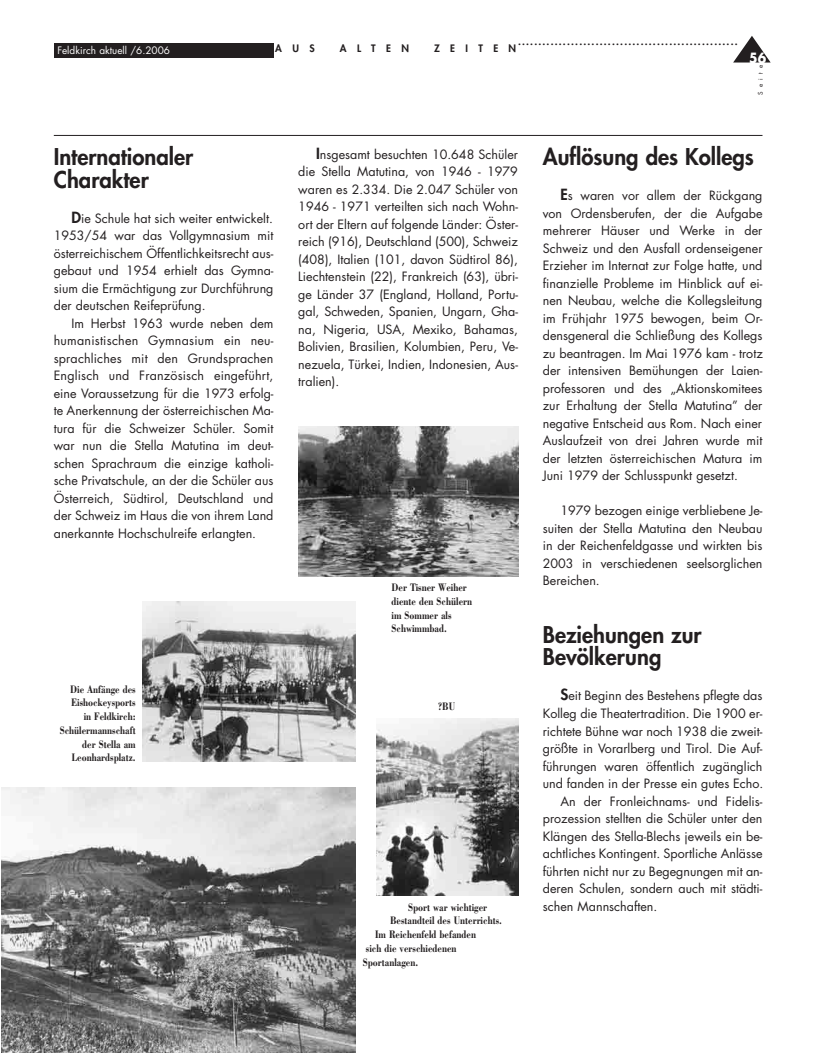
<style>
.page{position:relative;width:815px;height:1053px;background:#fff}
.page>*{position:absolute;margin:0;border:0;box-sizing:border-box;transform-origin:0 0}
.t1{font:800 22.5px/22.5px "Futura";color:#231f20}
.t2{font:700 13.75px "Futura";color:#fff;scale:.9 1}
.t3{font:12.5px/17.5px "Futura";color:#231f20;text-align:justify}
.t4{font:700 11.25px/13.8px "Bodoni";color:#231f20;text-align:right;scale:.8 1}
.t5{font:800 10px "Futura";letter-spacing:1.04em;color:#231f20}
.t6{font:10px "Futura";color:#fff}
.t7{font:6.25px "Futura";letter-spacing:.675em;color:#231f20}
.s1{font-weight:800;font-size:15px}
</style>
<div class="page">
<div style="left:54px;top:43px;width:219px;height:14px;background:#231f20"></div>
<hr style="left:54px;top:135px;width:708px;height:1px;background:#231f20">
<svg style="left:733px;top:36px;width:38px;height:26px"></svg>
<img style="left:2px;top:787px;width:354px;height:265px">
<img style="left:143px;top:601px;width:213px;height:160px">
<img style="left:298px;top:426px;width:220px;height:150px">
<img style="left:376px;top:718px;width:142px;height:177px">
<p class="t6" style="left:57px;top:44px;width:114px">Feldkirch aktuell /6.2006</p>
<p class="t5" style="left:275px;top:41px;width:41px">AUS</p>
<p class="t5" style="left:340px;top:41px;width:71px">ALTEN</p>
<p class="t5" style="left:434px;top:41px;width:84px">ZEITEN</p>
<p class="t5" style="left:518px;top:35px;width:221px">......................................................</p>
<p class="t2" style="left:749px;top:48px;width:20px">56</p>
<p class="t7" style="left:756px;top:95px;width:32px;rotate:-90deg">Seite</p>
<h1 class="t1" style="left:54px;top:145px;width:141px">Internationaler<br>Charakter</h1>
<p class="t3" style="left:54px;top:209px;width:221px;text-indent:18px"><span class="s1">D</span>ie Schule hat sich weiter entwickelt.<br>1953/54 war das Vollgymnasium mit österreichischem Öffentlichkeitsrecht aus&shy;gebaut und 1954 erhielt das Gymna&shy;sium die Ermächtigung zur Durchführung der deutschen Reifeprüfung.</p>
<p class="t3" style="left:54px;top:314px;width:221px;text-indent:18px">Im Herbst 1963 wurde neben dem humanistischen Gymnasium ein neu&shy;sprachliches mit den Grundsprachen Englisch und Französisch eingeführt, eine Voraussetzung für die 1973 erfolg&shy;te Anerkennung der österreichischen Ma&shy;tura für die Schweizer Schüler. Somit war nun die Stella Matutina im deut&shy;schen Sprachraum die einzige katholi&shy;sche Privatschule, an der die Schüler aus Österreich, Südtirol, Deutschland und der Schweiz im Haus die von ihrem Land anerkannte Hochschulreife erlangten.</p>
<p class="t4" style="left:60px;top:681px;width:97px">Die Anfänge des<br>Eishockeysports<br>in Feldkirch:<br>Schülermannschaft der Stella am<br>Leonhardsplatz.</p>
<p class="t3" style="left:298px;top:145px;width:221px;text-indent:18px"><span class="s1">I</span>nsgesamt besuchten 10.648 Schüler die Stella Matutina, von 1946 - 1979 waren es 2.334. Die 2.047 Schüler von 1946 - 1971 verteilten sich nach Wohn&shy;ort der Eltern auf folgende Länder: Öster&shy;reich (916), Deutschland (500), Schweiz (408), Italien (101, davon Südtirol 86), Liechtenstein (22), Frankreich (63), übri&shy;ge Länder 37 (England, Holland, Portu&shy;gal, Schweden, Spanien, Ungarn, Gha&shy;na, Nigeria, USA, Mexiko, Bahamas, Bolivien, Brasilien, Kolumbien, Peru, Ve&shy;nezuela, Türkei, Indien, Indonesien, Aus&shy;tralien).</p>
<p class="t4" style="left:392px;top:580px;width:102px;text-align:left">Der Tisner Weiher diente den Schülern im Sommer als<br>Schwimmbad.</p>
<p class="t4" style="left:438px;top:699px;width:23px">?BU</p>
<p class="t4" style="left:408px;top:899px;width:100px">Sport war wichtiger</p>
<p class="t4" style="left:390px;top:913px;width:142px">Bestandteil des Unterrichts.</p>
<p class="t4" style="left:375px;top:927px;width:128px">Im Reichenfeld befanden</p>
<p class="t4" style="left:366px;top:941px;width:115px">sich die verschiedenen</p>
<p class="t4" style="left:363px;top:954px;width:71px">Sportanlagen.</p>
<h1 class="t1" style="left:543px;top:145px;width:213px">Auflösung des Kollegs</h1>
<p class="t3" style="left:543px;top:187px;width:222px;text-indent:18px"><span class="s1">E</span>s waren vor allem der Rückgang von Ordensberufen, der die Aufgabe mehrerer Häuser und Werke in der Schweiz und den Ausfall ordenseigener Erzieher im Internat zur Folge hatte, und finanzielle Probleme im Hinblick auf ei&shy;nen Neubau, welche die Kollegsleitung im Frühjahr 1975 bewogen, beim Or&shy;densgeneral die Schließung des Kollegs zu beantragen. Im Mai 1976 kam - trotz der intensiven Bemühungen der Laien&shy;professoren und des „Aktionskomitees zur Erhaltung der Stella Matutina” der negative Entscheid aus Rom. Nach einer Auslaufzeit von drei Jahren wurde mit der letzten österreichischen Matura im Juni 1979 der Schlusspunkt gesetzt.</p>
<p class="t3" style="left:543px;top:502px;width:221px;text-indent:18px">1979 bezogen einige verbliebene Je&shy;suiten der Stella Matutina den Neubau in der Reichenfeldgasse und wirkten bis 2003 in verschiedenen seelsorglichen Bereichen.</p>
<h1 class="t1" style="left:543px;top:623px;width:160px">Beziehungen zur<br>Bevölkerung</h1>
<p class="t3" style="left:561px;top:687px;width:203px"><span class="s1">S</span>eit Beginn des Bestehens pflegte das</p>
<p class="t3" style="left:543px;top:704px;width:221px">Kolleg die Theatertradition. Die 1900 er-</p>
<p class="t3" style="left:543px;top:722px;width:221px">richtete Bühne war noch 1938 die zweit-</p>
<p class="t3" style="left:543px;top:739px;width:221px">größte in Vorarlberg und Tirol. Die Auf-</p>
<p class="t3" style="left:543px;top:757px;width:221px">führungen waren öffentlich zugänglich</p>
<p class="t3" style="left:543px;top:774px;width:222px">und fanden in der Presse ein gutes Echo.</p>
<p class="t3" style="left:561px;top:792px;width:203px">An der Fronleichnams- und Fidelis-</p>
<p class="t3" style="left:543px;top:809px;width:221px">prozession stellten die Schüler unter den</p>
<p class="t3" style="left:543px;top:827px;width:221px">Klängen des Stella-Blechs jeweils ein be-</p>
<p class="t3" style="left:543px;top:844px;width:221px">achtliches Kontingent. Sportliche Anlässe</p>
<p class="t3" style="left:543px;top:862px;width:221px">führten nicht nur zu Begegnungen mit an-</p>
<p class="t3" style="left:543px;top:879px;width:221px">deren Schulen, sondern auch mit städti-</p>
<p class="t3" style="left:543px;top:897px;width:116px">schen Mannschaften.</p>
</div>
